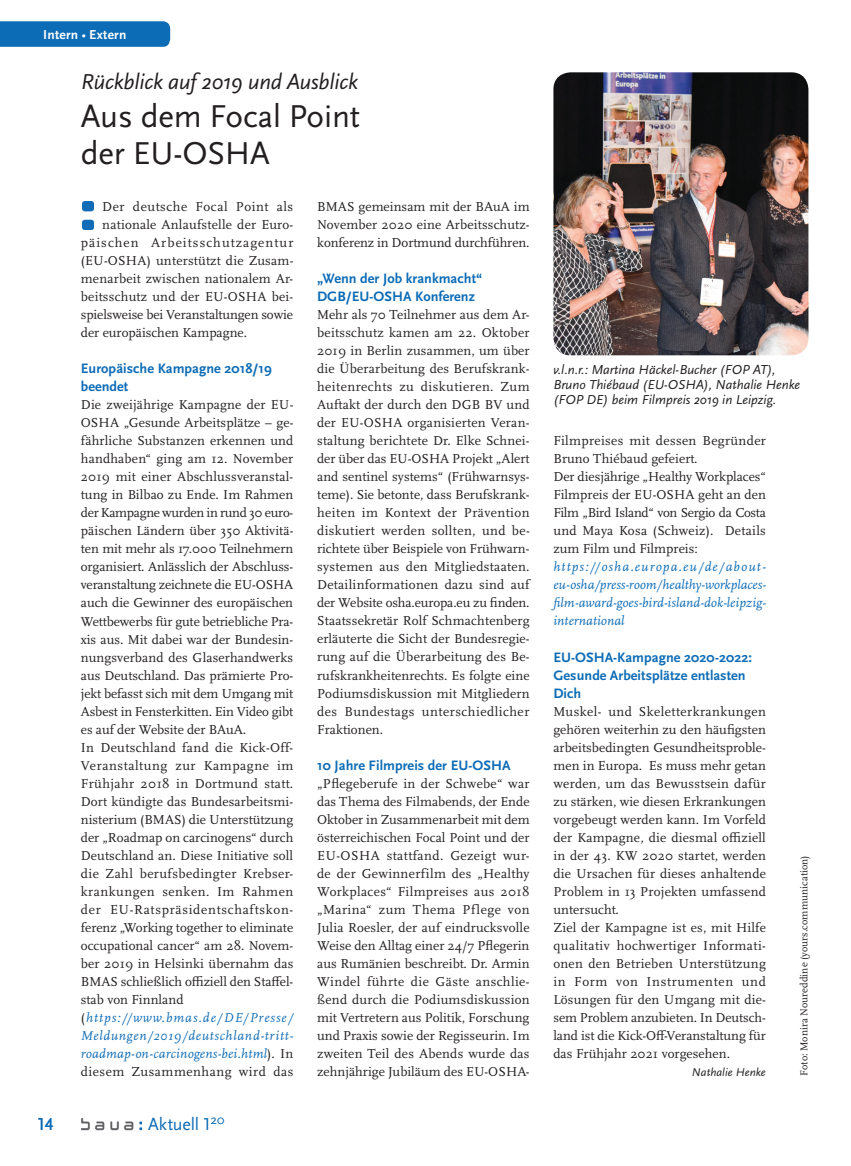
<style>
.page{position:relative;width:851px;height:1166px;background:#fff}
.page>*{position:absolute;margin:0;border:0;box-sizing:border-box;transform-origin:0 0}
.t1{font:33px/36.6px "Scala Sans Pro";letter-spacing:-.005em;color:#231f20}
.t2{font:italic 22.5px "Scala Sans Pro";letter-spacing:-.01em;color:#231f20}
.t3{font:18px "Scala Sans Pro";color:#0d6cb6}
.t4{font:700 14.25px/18px "Scala Sans Pro";letter-spacing:.005em;color:#0d6cb6}
.t5{font:13.5px/18px "Scala Pro";letter-spacing:.005em;color:#231f20;text-align:justify}
.t6{font:italic 13.5px/18px "Scala Pro";letter-spacing:.005em;color:#0d6cb6;text-align:justify}
.t7{font:italic 13.5px/15px "Scala Sans Pro";color:#231f20}
.t8{font:13.5px "Scala Pro";letter-spacing:.08em;color:#231f20}
.t9{font:13.5px "Scala Pro";letter-spacing:.04em;color:#231f20}
.t10{font:700 13.5px "Scala Sans Pro";letter-spacing:.02em;color:#fff}
.t11{font:italic 11.7px "Scala Sans Pro";letter-spacing:.005em;color:#231f20}
.t12{font:10.5px "Scala Pro";letter-spacing:.005em;color:#231f20}
.s1{font-weight:400}
.s2{font-style:italic;color:#0d6cb6}
</style>
<div class="page">
<svg style="left:0;top:21px;width:170px;height:26px;background:#126fb7"></svg>
<img style="left:83px;top:201px;width:11px;height:28px">
<img style="left:553px;top:72px;width:255px;height:283px">
<img style="left:82px;top:1118px;width:59px;height:13px">
<p class="t10" style="left:43px;top:27px;width:85px">Intern <span class="s1">∙</span>Extern</p>
<h2 class="t2" style="left:81px;top:69px;width:279px">Rückblick auf 2019 und Ausblick</h2>
<h3 class="t3" style="left:38px;top:1113px;width:16px">14</h3>
<h1 class="t1" style="left:81px;top:98px;width:281px">Aus dem Focal Point der EU-OSHA</h1>
<p class="t9" style="left:102px;top:199px;width:192px">Der deutsche Focal Point als</p>
<p class="t5" style="left:102px;top:216px;width:192px">nationale Anlaufstelle der Euro-</p>
<p class="t8" style="left:81px;top:235px;width:214px">päischen Arbeitsschutzagentur</p>
<p class="t5" style="left:81px;top:252px;width:214px">(EU-OSHA) unterstützt die Zusam-</p>
<p class="t5" style="left:81px;top:270px;width:214px">menarbeit zwischen nationalem Ar-</p>
<p class="t5" style="left:81px;top:288px;width:214px">beitsschutz und der EU-OSHA bei-</p>
<p class="t5" style="left:81px;top:306px;width:214px">spielsweise bei Veranstaltungen sowie</p>
<p class="t5" style="left:81px;top:324px;width:168px">der europäischen Kampagne.</p>
<p class="t4" style="left:81px;top:360px;width:192px">Europäische Kampagne 2018/19 beendet</p>
<p class="t5" style="left:81px;top:396px;width:214px;text-align:left">Die zweijährige Kampagne der EU-OSHA „Gesunde Arbeitsplätze – ge&shy;fährliche Substanzen erkennen und handhaben“ ging am 12. November 2019 mit einer Abschlussveranstal&shy;tung in Bilbao zu Ende. Im Rahmen der Kampagne wurden in rund 30 euro&shy;päischen Ländern über 350 Aktivitä&shy;ten mit mehr als 17.000 Teilnehmern organisiert. Anlässlich der Abschluss&shy;veranstaltung zeichnete die EU-OSHA auch die Gewinner des europäischen Wettbewerbs für gute betriebliche Pra&shy;xis aus. Mit dabei war der Bundesin&shy;nungsverband des Glaserhandwerks aus Deutschland. Das prämierte Pro&shy;jekt befasst sich mit dem Umgang mit Asbest in Fensterkitten. Ein Video gibt es auf der Website der BAuA.<br>In Deutschland fand die Kick-Off-Veranstaltung zur Kampagne im Frühjahr 2018 in Dortmund statt.<br>Dort kündigte das Bundesarbeitsmi&shy;nisterium (BMAS) die Unterstützung der „Roadmap on carcinogens“ durch Deutschland an. Diese Initiative soll die Zahl berufsbedingter Krebser&shy;krankungen senken. Im Rahmen der EU-Ratspräsidentschaftskon&shy;ferenz „Working together to eliminate occupational cancer“ am 28. Novem&shy;ber 2019 in Helsinki übernahm das BMAS schließlich offiziell den Staffel&shy;stab von Finnland (<span class="s2">https://www.bmas.de/DE/Presse/ Meldungen/2019/deutschland-tritt&shy;roadmap-on-carcinogens-bei.html</span>). In diesem Zusammenhang wird das</p>
<h3 class="t3" style="left:148px;top:1113px;width:78px">Aktuell 1<sup>20</sup></h3>
<p class="t5" style="left:317px;top:198px;width:214px">BMAS gemeinsam mit der BAuA im November 2020 eine Arbeitsschutz&shy;konferenz in Dortmund durchführen.</p>
<p class="t4" style="left:317px;top:270px;width:167px">„Wenn der Job krankmacht“<br>DGB/EU-OSHA Konferenz</p>
<p class="t5" style="left:317px;top:306px;width:214px">Mehr als 70 Teilnehmer aus dem Ar&shy;beitsschutz kamen am 22. Oktober 2019 in Berlin zusammen, um über die Überarbeitung des Berufskrank&shy;heitenrechts zu diskutieren. Zum Auftakt der durch den DGB BV und der EU-OSHA organisierten Veran&shy;staltung berichtete Dr. Elke Schnei&shy;der über das EU-OSHA Projekt „Alert and sentinel systems“ (Frühwarnsys&shy;teme). Sie betonte, dass Berufskrank&shy;heiten im Kontext der Prävention diskutiert werden sollten, und be&shy;richtete über Beispiele von Frühwarn&shy;systemen aus den Mitgliedstaaten.<br>Detailinformationen dazu sind auf der Website osha.europa.eu zu finden.<br>Staatssekretär Rolf Schmachtenberg erläuterte die Sicht der Bundesregie&shy;rung auf die Überarbeitung des Be&shy;rufskrankheitenrechts. Es folgte eine Podiumsdiskussion mit Mitgliedern des Bundestags unterschiedlicher Fraktionen.</p>
<p class="t4" style="left:317px;top:756px;width:195px">10 Jahre Filmpreis der EU-OSHA</p>
<p class="t5" style="left:317px;top:774px;width:214px">„Pflegeberufe in der Schwebe“ war das Thema des Filmabends, der Ende Oktober in Zusammenarbeit mit dem österreichischen Focal Point und der EU-OSHA stattfand. Gezeigt wur&shy;de der Gewinnerfilm des „Healthy Workplaces“ Filmpreises aus 2018 „Marina“ zum Thema Pflege von Julia Roesler, der auf eindrucksvolle Weise den Alltag einer 24/7 Pflegerin aus Rumänien beschreibt. Dr. Armin Windel führte die Gäste anschlie&shy;ßend durch die Podiumsdiskussion mit Vertretern aus Politik, Forschung und Praxis sowie der Regisseurin. Im zweiten Teil des Abends wurde das zehnjährige Jubiläum des EU-OSHA-</p>
<p class="t7" style="left:553px;top:362px;width:248px">v.l.n.r.: Martina Häckel-Bucher (FOP AT),<br>Bruno Thiébaud (EU-OSHA), Nathalie Henke (FOP DE) beim Filmpreis 2019 in Leipzig.</p>
<p class="t5" style="left:553px;top:432px;width:214px;text-align:left">Filmpreises mit dessen Begründer<br>Bruno Thiébaud gefeiert.<br>Der diesjährige „Healthy Workplaces“<br>Filmpreis der EU-OSHA geht an den<br>Film „Bird Island“ von Sergio da Costa und Maya Kosa (Schweiz). Details zum Film und Filmpreis:</p>
<p class="t6" style="left:553px;top:558px;width:214px">https://osha.europa.eu/de/about&shy;eu-osha/press-room/healthy-workplaces&shy;film-award-goes-bird-island-dok-leipzig&shy;international</p>
<p class="t4" style="left:553px;top:648px;width:200px">EU-OSHA-Kampagne 2020-2022:<br>Gesunde Arbeitsplätze entlasten<br>Dich</p>
<p class="t5" style="left:553px;top:702px;width:214px;text-align:left">Muskel- und Skeletterkrankungen gehören weiterhin zu den häufigsten arbeitsbedingten Gesundheitsproble&shy;men in Europa. Es muss mehr getan werden, um das Bewusstsein dafür zu stärken, wie diesen Erkrankungen vorgebeugt werden kann. Im Vorfeld der Kampagne, die diesmal offiziell in der 43. KW 2020 startet, werden die Ursachen für dieses anhaltende Problem in 13 Projekten umfassend untersucht.<br>Ziel der Kampagne ist es, mit Hilfe qualitativ hochwertiger Informati&shy;onen den Betrieben Unterstützung in Form von Instrumenten und Lösungen für den Umgang mit die&shy;sem Problem anzubieten. In Deutsch&shy;land ist die Kick-Off-Veranstaltung für das Frühjahr 2021 vorgesehen.</p>
<p class="t11" style="left:691px;top:1065px;width:75px">Nathalie Henke</p>
<p class="t12" style="left:798px;top:1075px;width:222px;rotate:-90deg">Foto: Monira Noureddine (yours.communication)</p>
</div>
